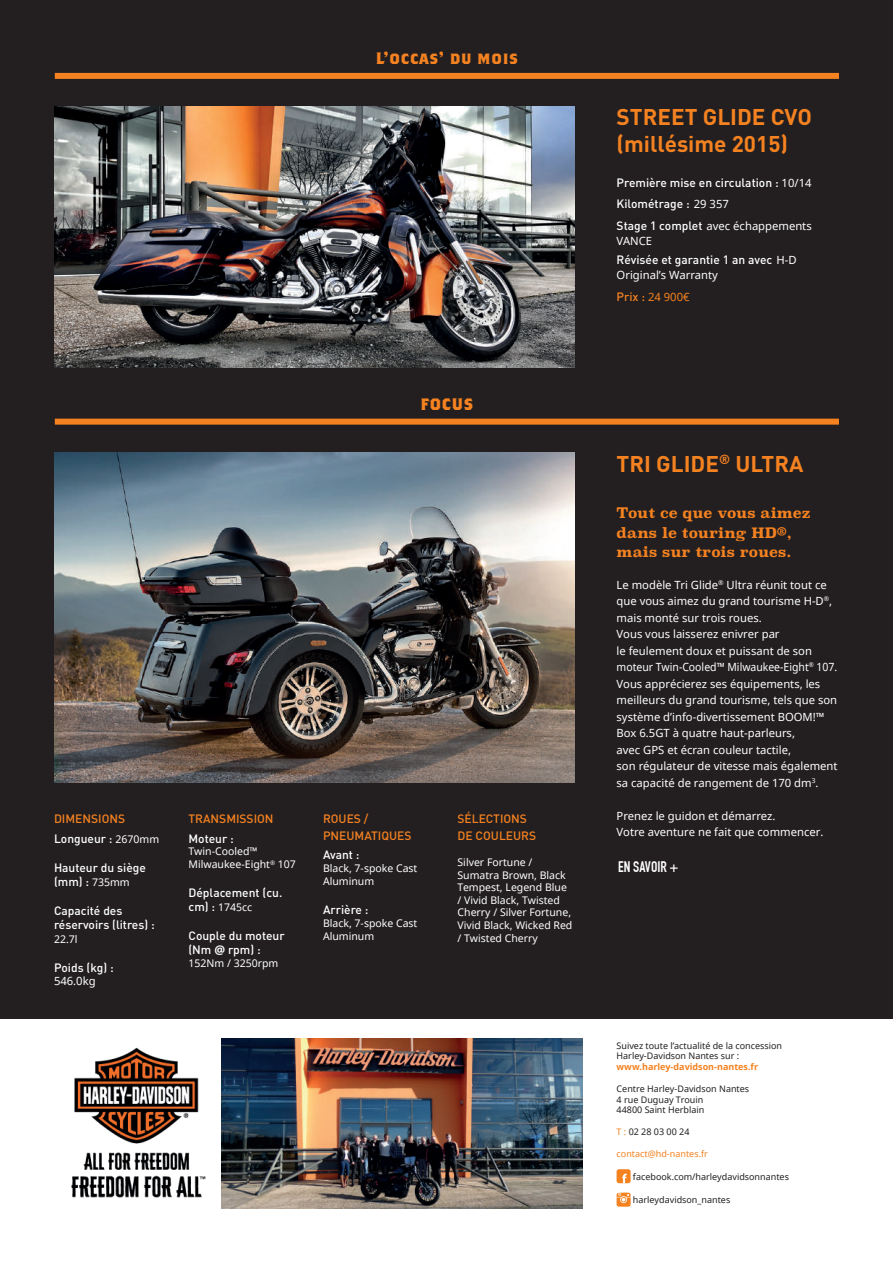
<style>
.page{position:relative;width:893px;height:1263px;background:#fff}
.page>*{position:absolute;margin:0;border:0;box-sizing:border-box;transform-origin:0 0}
.t1{font:700 22.5px/27px "DIN";color:#f58220}
.t2{font:700 16.5px "Brothers";letter-spacing:.04em;color:#f58220}
.t3{font:700 15px "DIN Condensed";color:#fff}
.t4{font:700 14.25px/19.5px "Superclarendon";color:#f58220}
.t5{font:500 12px/14.4px "DIN";color:#fff}
.t6{font:500 12px/16.5px "DIN";color:#f58220}
.t7{font:11.25px/16.5px "Noto Sans";color:#fff}
.t8{font:10.5px/12.6px "Noto Sans";color:#fff}
.t9{font:9px/10.8px "Noto Sans";color:#231f20}
.t10{font:700 9px "Noto Sans";color:#f58220}
.t11{font:9px "Noto Sans";color:#f58220}
.s1{font-family:"Noto Sans";font-weight:400;font-size:11.25px}
.s2{font-family:"DIN";font-weight:500;font-size:12px}
.s3{font-family:"DIN";font-weight:500;font-size:12px;color:#f58220}
.s4{color:#f58220}
.s5{color:#fff}
.s6{font-family:"Noto Sans";font-weight:400;font-size:10.5px;color:#fff}
.s7{font-family:"Noto Sans";font-weight:400;font-size:10.5px}
.s8{font-family:"Noto Sans";font-weight:700}
</style>
<div class="page">
<div style="left:0;top:0;width:893px;height:1018px;background:#231f20"></div>
<div style="left:55px;top:73px;width:784px;height:6px;background:#f58220"></div>
<div style="left:55px;top:419px;width:784px;height:6px;background:#f58220"></div>
<img style="left:54px;top:106px;width:520px;height:262px">
<img style="left:55px;top:453px;width:519px;height:329px">
<img style="left:221px;top:1039px;width:362px;height:170px">
<div style="left:617px;top:1169px;width:14px;height:14px;background:#f58220;border-radius:2px"></div>
<svg style="left:622px;top:1174px;width:5px;height:9px"></svg>
<svg style="left:617px;top:1192px;width:14px;height:15px"></svg>
<img style="left:71px;top:1047px;width:135px;height:151px">
<h2 class="t2" style="left:376px;top:48px;width:143px">L’occas’ du mois</h2>
<h1 class="t1" style="left:617px;top:102px;width:197px">STREET GLIDE CVO (millésime 2015)</h1>
<p class="t5" style="left:617px;top:171px;width:196px;line-height:21.6px">Première mise en circulation : <span class="s1">10/14<br></span>Kilométrage : <span class="s1">29 357</span></p>
<p class="t7" style="left:617px;top:218px;width:197px;line-height:15px"><span class="s2">Stage 1 complet</span> avec échappements<br>VANCE</p>
<p class="t5" style="left:617px;top:252px;width:181px">Révisée et garantie 1 an avec <span class="s1">H-D</span></p>
<p class="t7" style="left:617px;top:264px;width:103px;line-height:21.6px">Original’s Warranty<br><span class="s3">Prix :</span> <span class="s4">24 900€</span></p>
<p class="t6" style="left:54px;top:809px;width:107px;line-height:19.5px">DIMENSIONS<br><span class="s5">Longueur :</span> <span class="s6">2670mm</span></p>
<p class="t5" style="left:54px;top:860px;width:93px">Hauteur du siège (mm) : <span class="s7">735mm</span></p>
<p class="t5" style="left:54px;top:903px;width:102px">Capacité des réservoirs (litres) :</p>
<p class="t8" style="left:54px;top:932px;width:25px">22.7l</p>
<p class="t5" style="left:54px;top:960px;width:61px">Poids (kg) :</p>
<p class="t7" style="left:54px;top:972px;width:43px">546.0kg</p>
<p class="t6" style="left:189px;top:810px;width:87px">TRANSMISSION</p>
<p class="t5" style="left:189px;top:831px;width:47px">Moteur :</p>
<p class="t8" style="left:189px;top:845px;width:109px">Twin-Cooled™<br>Milwaukee-Eight<sup>®</sup> 107</p>
<p class="t5" style="left:189px;top:885px;width:95px">Déplacement (cu.</p>
<p class="t8" style="left:189px;top:901px;width:65px"><span class="s2">cm) :</span> 1745cc</p>
<p class="t5" style="left:189px;top:928px;width:98px">Couple du moteur (Nm <span class="s8">@</span> rpm) :</p>
<p class="t8" style="left:189px;top:957px;width:91px">152Nm / 3250rpm</p>
<h2 class="t2" style="left:420px;top:394px;width:54px">FOCUS</h2>
<p class="t6" style="left:323px;top:810px;width:90px">ROUES /<br>PNEUMATIQUES</p>
<p class="t5" style="left:323px;top:847px;width:38px">Avant :</p>
<p class="t8" style="left:323px;top:861px;width:96px;line-height:13.5px">Black, 7-spoke Cast<br>Aluminum</p>
<p class="t5" style="left:323px;top:902px;width:47px">Arrière :</p>
<p class="t8" style="left:323px;top:916px;width:96px;line-height:13.5px">Black, 7-spoke Cast<br>Aluminum</p>
<h1 class="t1" style="left:617px;top:449px;width:188px">TRI GLIDE<sup>®</sup> ULTRA</h1>
<p class="t4" style="left:617px;top:504px;width:196px">Tout ce que vous aimez dans le touring HD®, mais sur trois roues.</p>
<p class="t7" style="left:617px;top:576px;width:222px">Le modèle Tri Glide<sup>®</sup> Ultra réunit tout ce que vous aimez du grand tourisme H-D<sup>®</sup>, mais monté sur trois roues.<br>Vous vous laisserez enivrer par<br>le feulement doux et puissant de son moteur Twin-Cooled™ Milwaukee-Eight<sup>®</sup> 107.<br>Vous apprécierez ses équipements, les meilleurs du grand tourisme, tels que son système d’info-divertissement BOOM!™ Box 6.5GT à quatre haut-parleurs,<br>avec GPS et écran couleur tactile,<br>son régulateur de vitesse mais également sa capacité de rangement de 170 dm<sup>3</sup>.</p>
<p class="t7" style="left:617px;top:807px;width:208px">Prenez le guidon et démarrez.<br>Votre aventure ne fait que commencer.</p>
<p class="t6" style="left:458px;top:810px;width:80px">SÉLECTIONS<br>DE COULEURS</p>
<p class="t8" style="left:458px;top:855px;width:116px">Silver Fortune /<br>Sumatra Brown, Black<br>Tempest, Legend Blue / Vivid Black, Twisted<br>Cherry / Silver Fortune,<br>Vivid Black, Wicked Red / Twisted Cherry</p>
<h3 class="t3" style="left:618px;top:858px;width:62px">EN SAVOIR +</h3>
<p class="t9" style="left:617px;top:1040px;width:167px">Suivez toute l’actualité de la concession<br>Harley-Davidson Nantes sur :</p>
<p class="t10" style="left:617px;top:1060px;width:143px">www.harley-davidson-nantes.fr</p>
<p class="t9" style="left:617px;top:1083px;width:134px">Centre Harley-Davidson Nantes<br>4 rue Duguay Trouin<br>44800 Saint Herblain</p>
<p class="t9" style="left:617px;top:1126px;width:74px"><span class="s4">T :</span> 02 28 03 00 24</p>
<p class="t11" style="left:617px;top:1147px;width:93px">contact@hd-nantes.fr</p>
<p class="t9" style="left:633px;top:1171px;width:158px">facebook.com/harleydavidsonnantes</p>
<p class="t9" style="left:633px;top:1194px;width:99px">harleydavidson_nantes</p>
</div>
